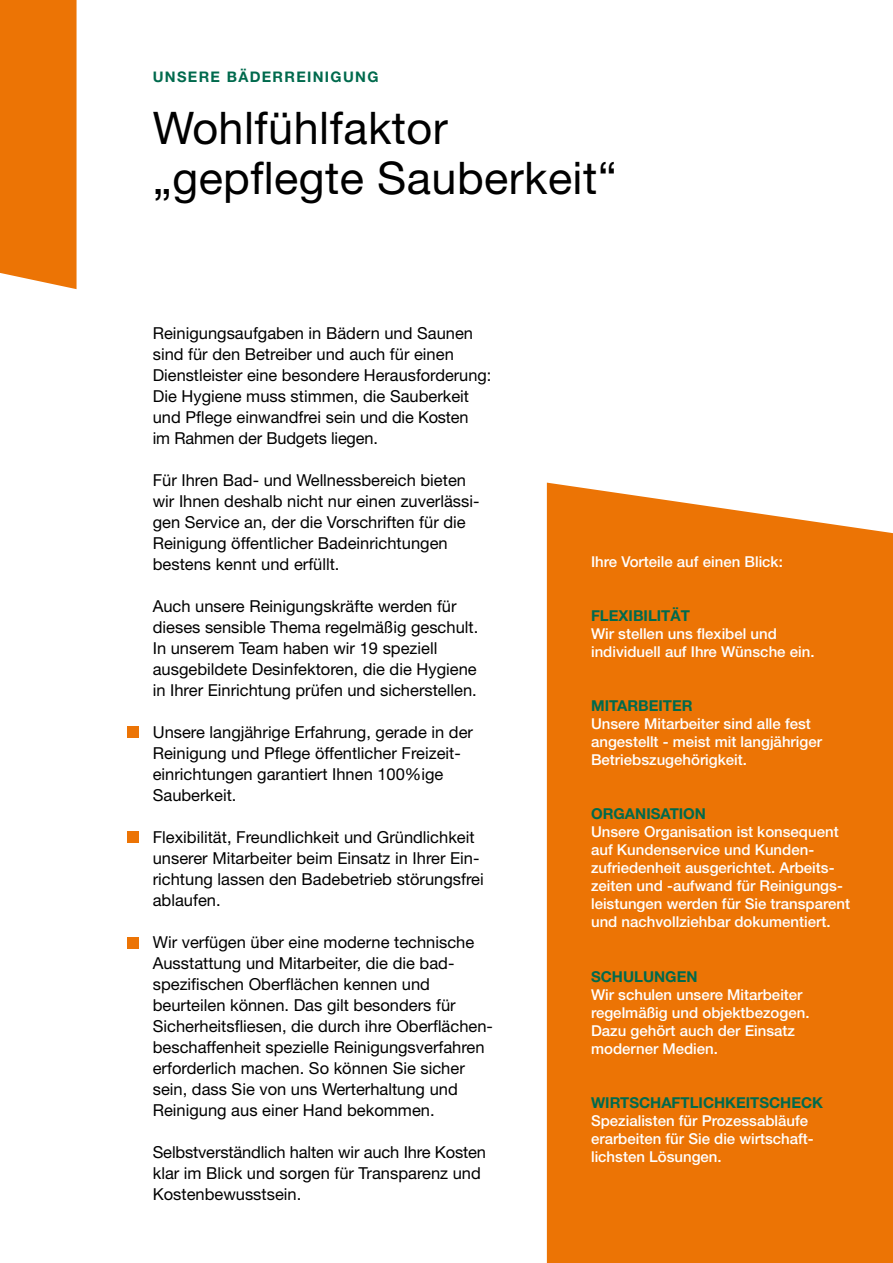
<style>
.page{position:relative;width:893px;height:1263px;background:#fff}
.page>*{position:absolute;margin:0;border:0;box-sizing:border-box;transform-origin:0 0}
.t1{font:45px/49.5px "Helvetica Neue";letter-spacing:.01em;color:#000}
.t2{font:16.5px/21px "Helvetica Neue";color:#000}
.t3{font:500 15px/18px "Helvetica Neue";color:#fff}
.t4{font:700 15px "Helvetica Neue";color:#006a4d}
.t5{font:700 14.7px "Helvetica Neue";letter-spacing:.09em;color:#006a4d}
</style>
<div class="page">
<div style="left:547px;top:483px;width:346px;height:780px;background:#ec7405"></div>
<div style="left:128px;top:727px;width:11px;height:11px;background:#ec7405"></div>
<div style="left:128px;top:832px;width:11px;height:11px;background:#ec7405"></div>
<div style="left:128px;top:937px;width:11px;height:11px;background:#ec7405"></div>
<div style="left:0;top:0;width:77px;height:289px;background:#ec7405"></div>
<p class="t5" style="left:153px;top:67px;width:227px">UNSERE BÄDERREINIGUNG</p>
<h1 class="t1" style="left:153px;top:103px;width:466px">Wohlfühlfaktor „gepflegte Sauberkeit“</h1>
<p class="t2" style="left:153px;top:322px;width:340px">Reinigungsaufgaben in Bädern und Saunen sind für den Betreiber und auch für einen Dienstleister eine besondere Herausforderung:<br>Die Hygiene muss stimmen, die Sauberkeit und Pflege einwandfrei sein und die Kosten<br>im Rahmen der Budgets liegen.</p>
<p class="t2" style="left:153px;top:469px;width:328px">Für Ihren Bad- und Wellnessbereich bieten wir Ihnen deshalb nicht nur einen zuverlässi&shy;gen Service an, der die Vorschriften für die Reinigung öffentlicher Badeinrichtungen bestens kennt und erfüllt.</p>
<p class="t2" style="left:153px;top:595px;width:327px">Auch unsere Reinigungskräfte werden für dieses sensible Thema regelmäßig geschult.<br>In unserem Team haben wir 19 speziell ausgebildete Desinfektoren, die die Hygiene in Ihrer Einrichtung prüfen und sicherstellen.</p>
<p class="t2" style="left:153px;top:721px;width:322px">Unsere langjährige Erfahrung, gerade in der Reinigung und Pflege öffentlicher Freizeit‑ einrichtungen garantiert Ihnen 100%ige Sauberkeit.</p>
<p class="t2" style="left:153px;top:826px;width:332px">Flexibilität, Freundlichkeit und Gründlichkeit unserer Mitarbeiter beim Einsatz in Ihrer Ein‑ richtung lassen den Badebetrieb störungsfrei ablaufen.</p>
<p class="t2" style="left:153px;top:931px;width:342px">Wir verfügen über eine moderne technische Ausstattung und Mitarbeiter, die die bad‑ spezifischen Oberflächen kennen und beurteilen können. Das gilt besonders für Sicherheitsfliesen, die durch ihre Oberflächen&shy;beschaffenheit spezielle Reinigungsverfahren erforderlich machen. So können Sie sicher sein, dass Sie von uns Werterhaltung und Reinigung aus einer Hand bekommen.</p>
<p class="t2" style="left:153px;top:1141px;width:335px">Selbstverständlich halten wir auch Ihre Kosten klar im Blick und sorgen für Transparenz und<br>Kostenbewusstsein.</p>
<p class="t3" style="left:591px;top:553px;width:193px">Ihre Vorteile auf einen Blick:</p>
<p class="t4" style="left:591px;top:607px;width:100px">FLEXIBILITÄT</p>
<p class="t3" style="left:591px;top:625px;width:225px">Wir stellen uns flexibel und individuell auf Ihre Wünsche ein.</p>
<p class="t4" style="left:591px;top:697px;width:103px">MITARBEITER</p>
<p class="t3" style="left:591px;top:715px;width:232px">Unsere Mitarbeiter sind alle fest angestellt - meist mit langjähriger<br>Betriebszugehörigkeit.</p>
<p class="t4" style="left:591px;top:805px;width:116px">ORGANISATION</p>
<p class="t3" style="left:591px;top:823px;width:260px">Unsere Organisation ist konsequent auf Kundenservice und Kunden‑ zufriedenheit ausgerichtet. Arbeits&shy;zeiten und -aufwand für Reinigungs&shy;leistungen werden für Sie transparent und nachvollziehbar dokumentiert.</p>
<p class="t4" style="left:591px;top:967px;width:108px">SCHULUNGEN</p>
<p class="t3" style="left:591px;top:985px;width:220px">Wir schulen unsere Mitarbeiter regelmäßig und objektbezogen.<br>Dazu gehört auch der Einsatz moderner Medien.</p>
<p class="t4" style="left:591px;top:1093px;width:233px">WIRTSCHAFTLICHKEITSCHECK</p>
<p class="t3" style="left:591px;top:1111px;width:223px">Spezialisten für Prozessabläufe erarbeiten für Sie die wirtschaft‑ lichsten Lösungen.</p>
</div>
